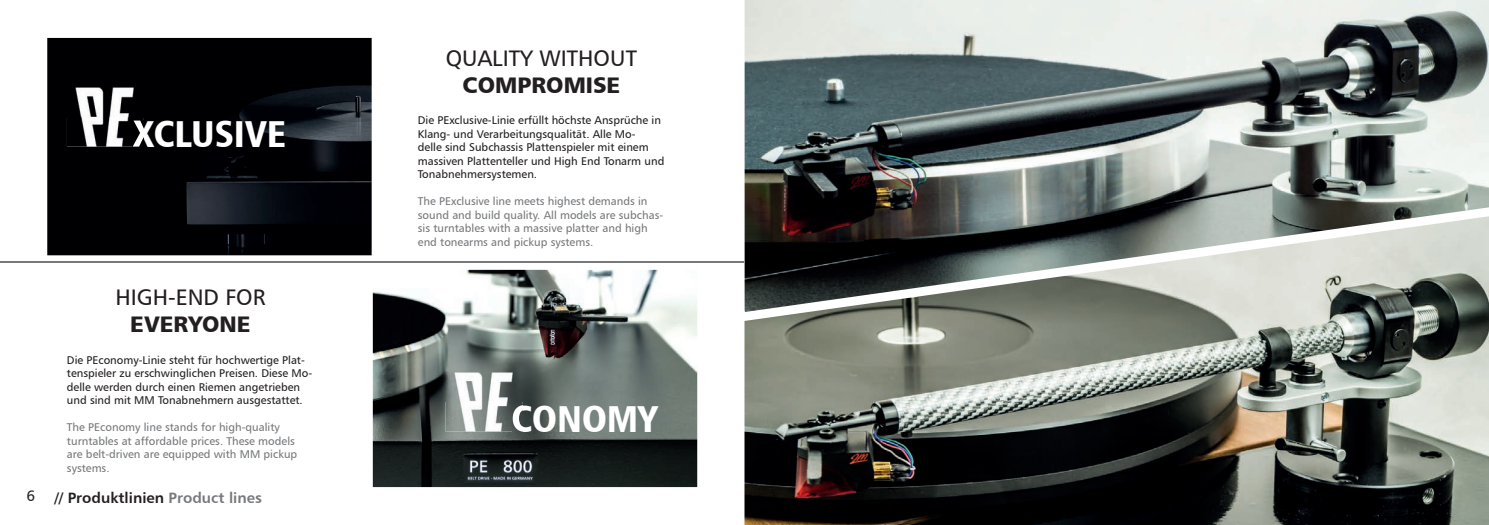
<style>
.page{position:relative;width:1489px;height:525px;background:#fff}
.page>*{position:absolute;margin:0;border:0;box-sizing:border-box;transform-origin:0 0}
.t1{font:37.5px "Humanist 777 BT Black Condensed B";color:#fff}
.t2{font:22.5px "Humanist 777 BT Roman B";color:#231f20}
.t3{font:22.5px "Humanist 777 BT Black B";color:#231f20}
.t4{font:15px "Humanist 777 BT Bold B";color:#231f20}
.t5{font:15px "Humanist 777 BT Roman B";color:#231f20}
.t6{font:11.25px/13.5px "Humanist 777 BT Roman B";color:#231f20}
.t7{font:11.25px/13.5px "Humanist 777 BT Roman B";color:#76787b}
.s1{color:#76787b}
</style>
<div class="page">
<img style="left:47px;top:38px;width:324px;height:217px">
<img style="left:373px;top:270px;width:324px;height:217px">
<img style="left:67px;top:87px;width:77px;height:59px">
<img style="left:133px;top:120px;width:11px;height:26px">
<img style="left:445px;top:372px;width:77px;height:59px">
<img style="left:512px;top:405px;width:10px;height:26px">
<hr style="left:0;top:261px;width:743px;height:2px;background:#76787b">
<img style="left:744px;top:0;width:744px;height:216px">
<img style="left:744px;top:216px;width:744px;height:308px">
<h1 class="t1" style="left:133px;top:109px;width:155px">XCLUSIVE</h1>
<h3 class="t5" style="left:27px;top:486px;width:10px">6</h3>
<h2 class="t2" style="left:115px;top:283px;width:152px">HIGH-END FOR</h2>
<h2 class="t3" style="left:130px;top:310px;width:122px">EVERYONE</h2>
<p class="t6" style="left:67px;top:352px;width:247px">Die PEconomy-Linie steht für hochwertige Plat&shy;tenspieler zu erschwinglichen Preisen. Diese Mo&shy;delle werden durch einen Riemen angetrieben und sind mit MM Tonabnehmern ausgestattet.</p>
<p class="t7" style="left:67px;top:420px;width:232px">The PEconomy line stands for high-quality turntables at affordable prices. These models are belt-driven are equipped with MM pickup systems.</p>
<h3 class="t4" style="left:55px;top:488px;width:208px">// Produktlinien <span class="s1">Product lines</span></h3>
<h2 class="t2" style="left:446px;top:44px;width:193px">QUALITY WITHOUT</h2>
<h2 class="t3" style="left:462px;top:70px;width:159px">COMPROMISE</h2>
<p class="t6" style="left:418px;top:113px;width:248px">Die PExclusive-Linie erfüllt höchste Ansprüche in Klang- und Verarbeitungsqualität. Alle Mo-<br>delle sind Subchassis Plattenspieler mit einem massiven Plattenteller und High End Tonarm und Tonabnehmersystemen.</p>
<p class="t7" style="left:418px;top:194px;width:247px">The PExclusive line meets highest demands in sound and build quality. All models are subchas&shy;sis turntables with a massive platter and high end tonearms and pickup systems.</p>
<h1 class="t1" style="left:511px;top:394px;width:148px">CONOMY</h1>
</div>
